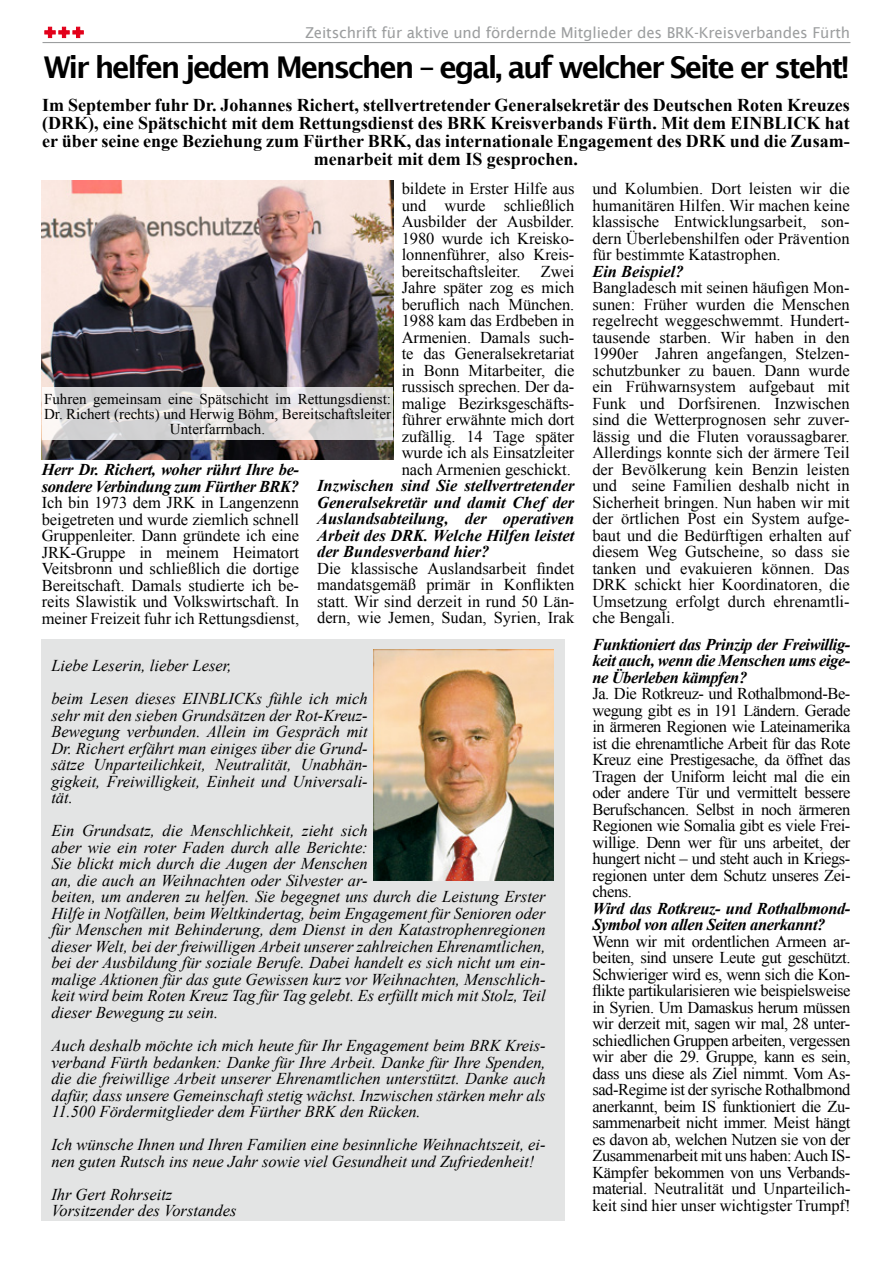
<style>
.page{position:relative;width:893px;height:1263px;background:#fff}
.page>*{position:absolute;margin:0;border:0;box-sizing:border-box;transform-origin:0 0}
.t1{font:600 30px "Lucida Sans";letter-spacing:-.075em;color:#000}
.t2{font:700 18px/18px "Times New Roman";color:#000;text-align:center}
.t3{font:16.5px/16.5px "Times New Roman";letter-spacing:-.005em;color:#000;text-align:justify}
.t4{font:italic 16.5px/16.5px "Times New Roman";color:#000}
.t5{font:italic 700 16.5px/16.5px "Times New Roman";letter-spacing:-.025em;color:#000}
.t6{font:italic 700 16.5px "Times New Roman";color:#000}
.t7{font:15px/15px "Times New Roman";color:#000;text-align:center}
.t8{font:15px "Lucida Sans";letter-spacing:-.01em;color:#9c9e9f}
</style>
<div class="page">
<hr style="left:43px;top:42px;width:807px;height:1px;background:#9c9e9f">
<svg style="left:45px;top:27px;width:38px;height:11px"></svg>
<img style="left:42px;top:181px;width:351px;height:279px">
<svg style="left:43px;top:387px;width:350px;height:52px;background:#dad9d9"></svg>
<div style="left:42px;top:639px;width:523px;height:581px;background:#e3e4e4"></div>
<img style="left:373px;top:649px;width:180px;height:231px">
<p class="t8" style="left:305px;top:24px;width:547px">Zeitschrift für aktive und fördernde Mitglieder des BRK-Kreisverbandes Fürth</p>
<h1 class="t1" style="left:44px;top:51px;width:806px">Wir helfen jedem Menschen – egal, auf welcher Seite er steht!</h1>
<p class="t2" style="left:42px;top:96px;width:809px">Im September fuhr Dr. Johannes Richert, stellvertretender Generalsekretär des Deutschen Roten Kreuzes (DRK), eine Spätschicht mit dem Rettungsdienst des BRK Kreisverbands Fürth. Mit dem EINBLICK hat er über seine enge Beziehung zum Fürther BRK, das internationale Engagement des DRK und die Zusam&shy;menarbeit mit dem IS gesprochen.</p>
<p class="t3" style="left:402px;top:180px;width:174px">bildete in Erster Hilfe aus und wurde schließlich Ausbilder der Ausbilder.<br>1980 wurde ich Kreisko&shy;lonnenführer, also Kreis&shy;bereitschaftsleiter. Zwei Jahre später zog es mich beruflich nach München.<br>1988 kam das Erdbeben in Armenien. Damals such&shy;te das Generalsekretariat in Bonn Mitarbeiter, die russisch sprechen. Der da&shy;malige Bezirksgeschäfts&shy;führer erwähnte mich dort zufällig. 14 Tage später wurde ich als Einsatzleiter nach Armenien geschickt.</p>
<p class="t5" style="left:317px;top:477px;width:259px;text-align:justify">Inzwischen sind Sie stellvertretender Generalsekretär und damit Chef der Auslandsabteilung, der operativen Arbeit des DRK. Welche Hilfen leistet der Bundesverband hier?</p>
<p class="t3" style="left:317px;top:559px;width:259px">Die klassische Auslandsarbeit findet mandatsgemäß primär in Konflikten statt. Wir sind derzeit in rund 50 Län&shy;dern, wie Jemen, Sudan, Syrien, Irak</p>
<p class="t7" style="left:44px;top:391px;width:349px">Fuhren gemeinsam eine Spätschicht im Rettungsdienst:<br>Dr. Richert (rechts) und Herwig Böhm, Bereitschaftsleiter<br>Unterfarrnbach.</p>
<p class="t5" style="left:42px;top:461px;width:259px">Herr Dr. Richert, woher rührt Ihre be&shy;sondere Verbindung zum Fürther BRK?</p>
<p class="t3" style="left:42px;top:494px;width:259px">Ich bin 1973 dem JRK in Langenzenn beigetreten und wurde ziemlich schnell Gruppenleiter. Dann gründete ich eine JRK-Gruppe in meinem Heimatort Veitsbronn und schließlich die dortige Bereitschaft. Damals studierte ich be&shy;reits Slawistik und Volkswirtschaft. In meiner Freizeit fuhr ich Rettungsdienst,</p>
<p class="t4" style="left:51px;top:649px;width:318px;line-height:33px">Liebe Leserin, lieber Leser,<br>beim Lesen dieses EINBLICKs fühle ich mich</p>
<p class="t4" style="left:51px;top:707px;width:318px;text-align:justify">sehr mit den sieben Grundsätzen der Rot-Kreuz-Bewegung verbunden. Allein im Gespräch mit Dr. Richert erfährt man einiges über die Grund&shy;sätze Unparteilichkeit, Neutralität, Unabhän&shy;gigkeit, Freiwilligkeit, Einheit und Universali&shy;tät.</p>
<p class="t4" style="left:51px;top:822px;width:496px">Ein Grundsatz, die Menschlichkeit, zieht sich<br>aber wie ein roter Faden durch alle Berichte:<br>Sie blickt mich durch die Augen der Menschen<br>an, die auch an Weihnachten oder Silvester ar-<br>beiten, um anderen zu helfen. Sie begegnet uns durch die Leistung Erster Hilfe in Notfällen, beim Weltkindertag, beim Engagement für Senioren oder für Menschen mit Behinderung, dem Dienst in den Katastrophenregionen dieser Welt, bei der freiwilligen Arbeit unserer zahlreichen Ehrenamtlichen, bei der Ausbildung für soziale Berufe. Dabei handelt es sich nicht um ein&shy;malige Aktionen für das gute Gewissen kurz vor Weihnachten, Menschlich&shy;keit wird beim Roten Kreuz Tag für Tag gelebt. Es erfüllt mich mit Stolz, Teil dieser Bewegung zu sein.</p>
<p class="t4" style="left:51px;top:1037px;width:496px;text-align:justify">Auch deshalb möchte ich mich heute für Ihr Engagement beim BRK Kreis&shy;verband Fürth bedanken: Danke für Ihre Arbeit. Danke für Ihre Spenden, die die freiwillige Arbeit unserer Ehrenamtlichen unterstützt. Danke auch dafür, dass unsere Gemeinschaft stetig wächst. Inzwischen stärken mehr als 11.500 Fördermitglieder dem Fürther BRK den Rücken.</p>
<p class="t4" style="left:51px;top:1136px;width:496px">Ich wünsche Ihnen und Ihren Familien eine besinnliche Weihnachtszeit, ei&shy;nen guten Rutsch ins neue Jahr sowie viel Gesundheit und Zufriedenheit!</p>
<p class="t4" style="left:51px;top:1185px;width:187px">Ihr Gert Rohrseitz<br>Vorsitzender des Vorstandes</p>
<p class="t3" style="left:592px;top:180px;width:259px">und Kolumbien. Dort leisten wir die humanitären Hilfen. Wir machen keine klassische Entwicklungsarbeit, son&shy;dern Überlebenshilfen oder Prävention für bestimmte Katastrophen.</p>
<p class="t6" style="left:592px;top:260px;width:93px">Ein Beispiel?</p>
<p class="t3" style="left:592px;top:279px;width:259px">Bangladesch mit seinen häufigen Mon&shy;sunen: Früher wurden die Menschen regelrecht weggeschwemmt. Hundert&shy;tausende starben. Wir haben in den 1990er Jahren angefangen, Stelzen&shy;schutzbunker zu bauen. Dann wurde ein Frühwarnsystem aufgebaut mit Funk und Dorfsirenen. Inzwischen sind die Wetterprognosen sehr zuver&shy;lässig und die Fluten voraussagbarer.<br>Allerdings konnte sich der ärmere Teil der Bevölkerung kein Benzin leisten und seine Familien deshalb nicht in Sicherheit bringen. Nun haben wir mit der örtlichen Post ein System aufge&shy;baut und die Bedürftigen erhalten auf diesem Weg Gutscheine, so dass sie tanken und evakuieren können. Das DRK schickt hier Koordinatoren, die Umsetzung erfolgt durch ehrenamtli&shy;che Bengali.</p>
<p class="t5" style="left:592px;top:636px;width:260px;text-align:justify">Funktioniert das Prinzip der Freiwillig&shy;keit auch, wenn die Menschen ums eige&shy;ne Überleben kämpfen?</p>
<p class="t3" style="left:592px;top:685px;width:260px">Ja. Die Rotkreuz- und Rothalbmond-Be&shy;wegung gibt es in 191 Ländern. Gerade in ärmeren Regionen wie Lateinamerika ist die ehrenamtliche Arbeit für das Rote Kreuz eine Prestigesache, da öffnet das Tragen der Uniform leicht mal die ein oder andere Tür und vermittelt bessere Berufschancen. Selbst in noch ärmeren Regionen wie Somalia gibt es viele Frei&shy;willige. Denn wer für uns arbeitet, der hungert nicht – und steht auch in Kriegs&shy;regionen unter dem Schutz unseres Zei&shy;chens.</p>
<p class="t5" style="left:592px;top:900px;width:260px">Wird das Rotkreuz- und Rothalbmond-<br>Symbol von allen Seiten anerkannt?</p>
<p class="t3" style="left:592px;top:933px;width:260px">Wenn wir mit ordentlichen Armeen ar&shy;beiten, sind unsere Leute gut geschützt.<br>Schwieriger wird es, wenn sich die Kon&shy;flikte partikularisieren wie beispielsweise in Syrien. Um Damaskus herum müssen wir derzeit mit, sagen wir mal, 28 unter&shy;schiedlichen Gruppen arbeiten, vergessen wir aber die 29. Gruppe, kann es sein, dass uns diese als Ziel nimmt. Vom As&shy;sad-Regime ist der syrische Rothalbmond anerkannt, beim IS funktioniert die Zu&shy;sammenarbeit nicht immer. Meist hängt es davon ab, welchen Nutzen sie von der Zusammenarbeit mit uns haben: Auch IS-Kämpfer bekommen von uns Verbands&shy;material. Neutralität und Unparteilich&shy;keit sind hier unser wichtigster Trumpf!</p>
</div>
